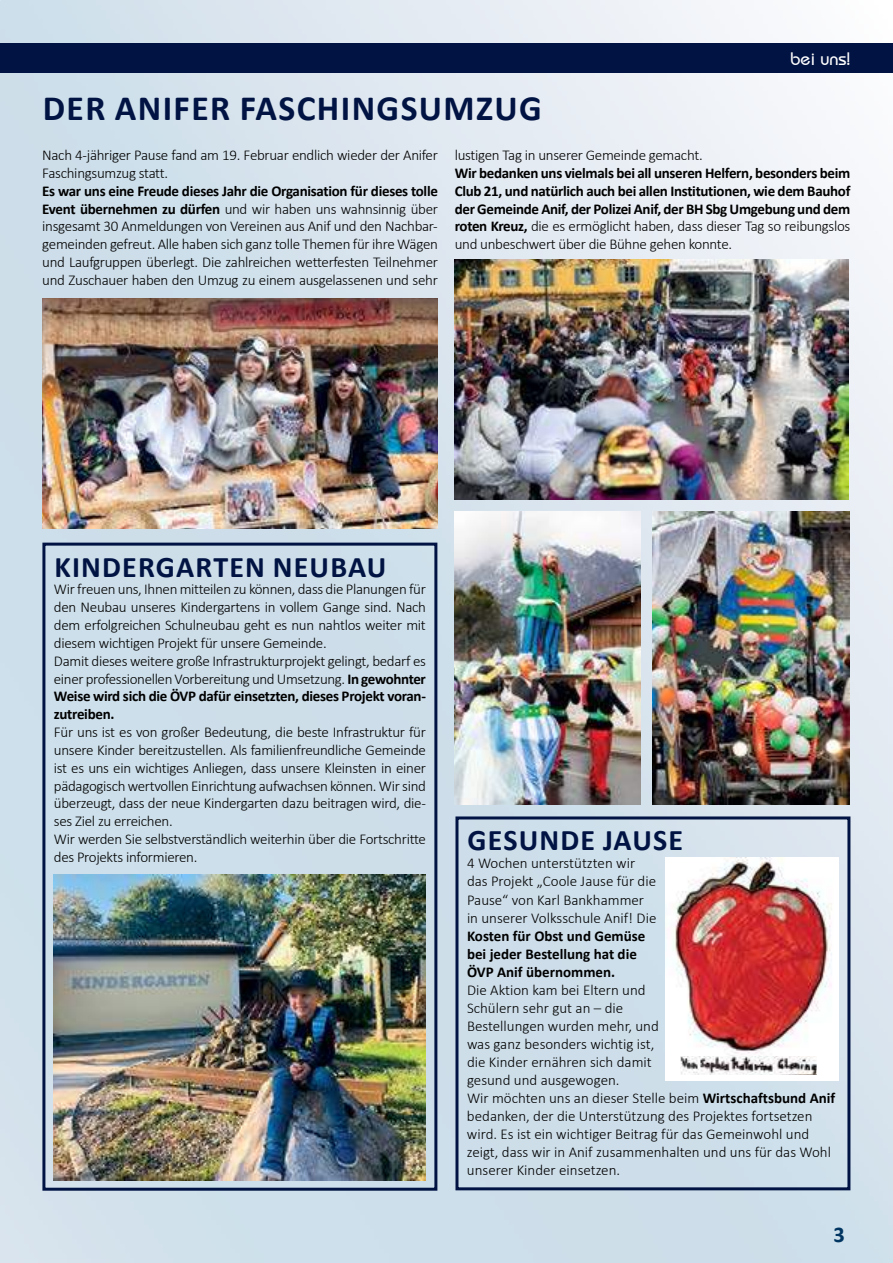
<style>
.page{position:relative;width:893px;height:1263px;background:#fff}
.page>*{position:absolute;margin:0;border:0;box-sizing:border-box;transform-origin:0 0}
.t1{font:700 35.7px "Calibri";letter-spacing:.04em;color:#001343}
.t2{font:700 30px "Calibri";letter-spacing:.04em;color:#001343}
.t3{font:700 22.5px "Calibri";color:#003562}
.t4{font:500 18px "ITC Bauhaus";color:#fff}
.t5{font:300 15px/17.9px "Calibri";letter-spacing:-.02em;color:#000}
.t6{font:300 15px/18px "Calibri";color:#000}
.t7{font:700 15px/17.9px "Calibri";letter-spacing:-.01em;color:#000;text-align:justify}
.s1{font-weight:700}
.s2{font-weight:300}
</style>
<div class="page">
<img style="left:0;top:0;width:893px;height:1263px">
<div style="left:0;top:44px;width:893px;height:29px;background:#001343"></div>
<div style="left:455px;top:816px;width:395px;height:374px;border:3px solid #001343"></div>
<div style="left:42px;top:543px;width:395px;height:648px;border:3px solid #001343"></div>
<img style="left:455px;top:511px;width:185px;height:294px">
<img style="left:652px;top:511px;width:198px;height:294px">
<img style="left:42px;top:298px;width:396px;height:230px">
<img style="left:54px;top:875px;width:372px;height:305px">
<img style="left:454px;top:260px;width:394px;height:239px">
<img style="left:666px;top:857px;width:173px;height:223px">
<img style="left:680px;top:1056px;width:136px;height:18px">
<p class="t4" style="left:790px;top:48px;width:62px">bei uns!</p>
<h1 class="t1" style="left:43px;top:91px;width:501px">DER ANIFER FASCHINGSUMZUG</h1>
<p class="t5" style="left:42px;top:147px;width:397px">Nach 4-jähriger Pause fand am 19. Februar endlich wieder der Anifer<br>Faschingsumzug statt.</p>
<p class="t5" style="left:42px;top:182px;width:397px;text-align:justify"><span class="s1">Es war uns eine Freude dieses Jahr die Organisation für dieses tolle Event übernehmen zu dürfen</span> und wir haben uns wahnsinnig über insgesamt 30 Anmeldungen von Vereinen aus Anif und den Nachbar&shy;gemeinden gefreut. Alle haben sich ganz tolle Themen für ihre Wägen und Laufgruppen überlegt. Die zahlreichen wetterfesten Teilnehmer und Zuschauer haben den Umzug zu einem ausgelassenen und sehr</p>
<p class="t5" style="left:455px;top:147px;width:249px">lustigen Tag in unserer Gemeinde gemacht.</p>
<p class="t7" style="left:455px;top:164px;width:397px">Wir bedanken uns vielmals bei all unseren Helfern, besonders beim Club 21, und natürlich auch bei allen Institutionen, wie dem Bauhof der Gemeinde Anif, der Polizei Anif, der BH Sbg Umgebung und dem roten Kreuz, <span class="s2">die es ermöglicht haben, dass dieser Tag so reibungslos und unbeschwert über die Bühne gehen konnte.</span></p>
<h2 class="t2" style="left:55px;top:552px;width:333px">KINDERGARTEN NEUBAU</h2>
<p class="t5" style="left:54px;top:581px;width:374px">Wir freuen uns, Ihnen mitteilen zu können, dass die Planungen für den Neubau unseres Kindergartens in vollem Gange sind. Nach dem erfolgreichen Schulneubau geht es nun nahtlos weiter mit diesem wichtigen Projekt für unsere Gemeinde.<br>Damit dieses weitere große Infrastrukturprojekt gelingt, bedarf es einer professionellen Vorbereitung und Umsetzung. <span class="s1">In gewohnter Weise wird sich die ÖVP dafür einsetzten, dieses Projekt voran&shy;zutreiben.</span></p>
<p class="t5" style="left:54px;top:723px;width:374px">Für uns ist es von großer Bedeutung, die beste Infrastruktur für unsere Kinder bereitzustellen. Als familienfreundliche Gemeinde ist es uns ein wichtiges Anliegen, dass unsere Kleinsten in einer pädagogisch wertvollen Einrichtung aufwachsen können. Wir sind überzeugt, dass der neue Kindergarten dazu beitragen wird, die&shy;ses Ziel zu erreichen.<br>Wir werden Sie selbstverständlich weiterhin über die Fortschritte des Projekts informieren.</p>
<h2 class="t2" style="left:468px;top:826px;width:217px">GESUNDE JAUSE</h2>
<p class="t6" style="left:467px;top:855px;width:191px">4 Wochen unterstützten wir das Projekt „Coole Jause für die<br>Pause“ von Karl Bankhammer in unserer Volksschule Anif! Die</p>
<p class="t7" style="left:467px;top:927px;width:180px;text-align:left">Kosten für Obst und Gemüse bei jeder Bestellung hat die<br>ÖVP Anif übernommen.</p>
<p class="t6" style="left:467px;top:981px;width:370px">Die Aktion kam bei Eltern und<br>Schülern sehr gut an – die<br>Bestellungen wurden mehr, und<br>was ganz besonders wichtig ist,<br>die Kinder ernähren sich damit<br>gesund und ausgewogen.<br>Wir möchten uns an dieser Stelle beim <span class="s1">Wirtschaftsbund Anif </span>bedanken, der die Unterstützung des Projektes fortsetzen wird. Es ist ein wichtiger Beitrag für das Gemeinwohl und zeigt, dass wir in Anif zusammenhalten und uns für das Wohl unserer Kinder einsetzen.</p>
<h3 class="t3" style="left:833px;top:1223px;width:13px">3</h3>
</div>
